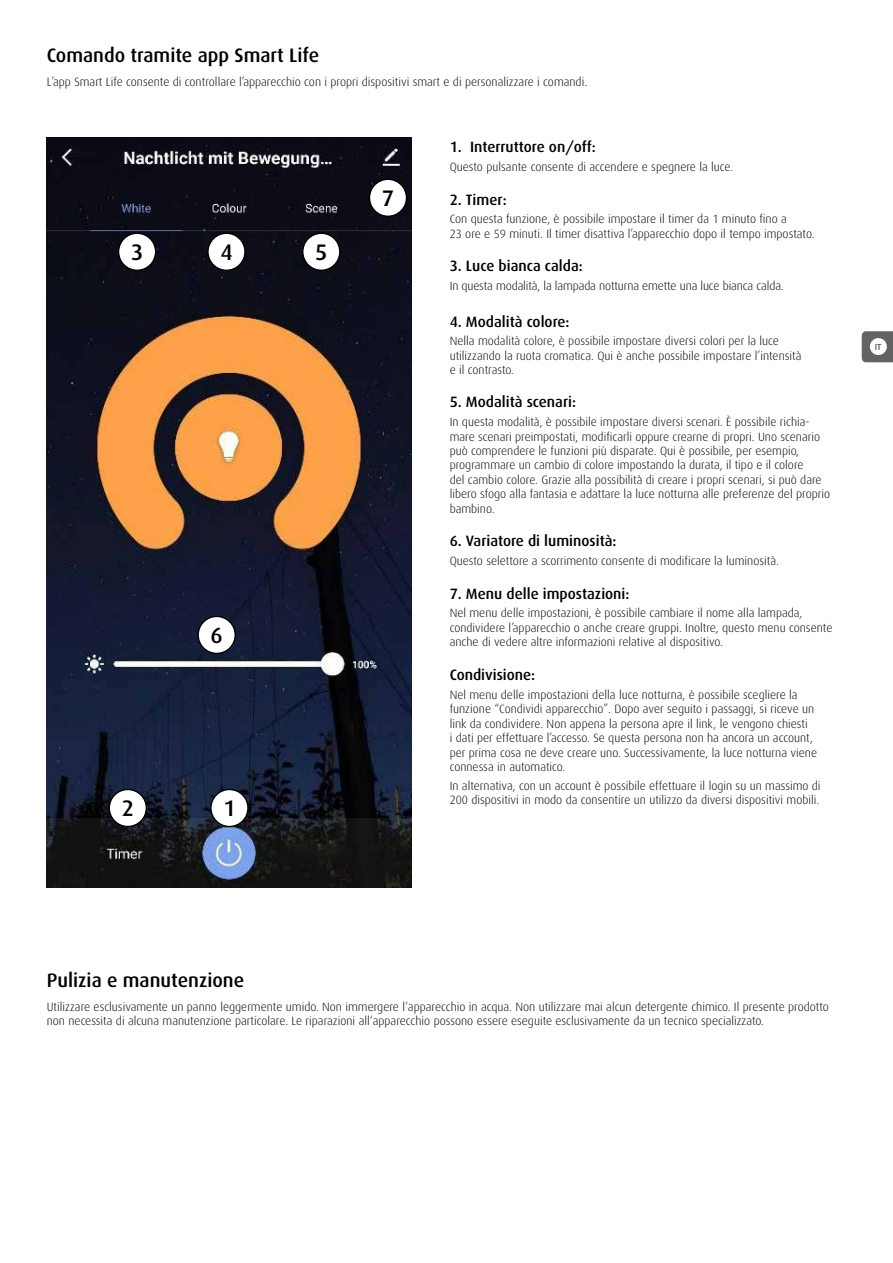
<style>
.page{position:relative;width:893px;height:1263px;background:#fff}
.page>*{position:absolute;margin:0;border:0;box-sizing:border-box;transform-origin:0 0}
.t1{font:500 22.5px "Dax";color:#000}
.t2{font:500 19.5px "Dax";color:#000}
.t3{font:500 15px "Dax";color:#000}
.t4{font:300 12px/14.4px "Dax";color:#000}
.t5{font:600 9px "Myriad Pro";color:#646363}
</style>
<div class="page">
<img style="left:47px;top:137px;width:364px;height:750px">
<div style="left:211px;top:789px;width:37px;height:37px;background:#fff;border-radius:50%"></div>
<div style="left:210px;top:789px;width:39px;height:38px;border:1px solid #000;border-radius:50%"></div>
<div style="left:109px;top:789px;width:37px;height:37px;background:#fff;border-radius:50%"></div>
<div style="left:109px;top:789px;width:38px;height:38px;border:1px solid #000;border-radius:50%"></div>
<div style="left:198px;top:616px;width:37px;height:37px;background:#fff;border-radius:50%"></div>
<div style="left:198px;top:616px;width:38px;height:38px;border:1px solid #000;border-radius:50%"></div>
<div style="left:369px;top:179px;width:37px;height:37px;background:#fff;border-radius:50%"></div>
<div style="left:369px;top:179px;width:38px;height:38px;border:1px solid #000;border-radius:50%"></div>
<div style="left:119px;top:233px;width:37px;height:37px;background:#fff;border-radius:50%"></div>
<div style="left:118px;top:233px;width:38px;height:38px;border:1px solid #000;border-radius:50%"></div>
<div style="left:208px;top:233px;width:37px;height:37px;background:#fff;border-radius:50%"></div>
<div style="left:207px;top:233px;width:39px;height:38px;border:1px solid #000;border-radius:50%"></div>
<div style="left:303px;top:233px;width:37px;height:37px;background:#fff;border-radius:50%"></div>
<div style="left:302px;top:233px;width:38px;height:38px;border:1px solid #000;border-radius:50%"></div>
<svg style="left:862px;top:331px;width:31px;height:31px"></svg>
<div style="left:870px;top:338px;width:17px;height:17px;background:#fff;border-radius:50%"></div>
<h2 class="t2" style="left:47px;top:44px;width:274px">Comando tramite app Smart Life</h2>
<p class="t4" style="left:47px;top:75px;width:542px">L’app Smart Life consente di controllare l’apparecchio con i propri dispositivi smart e di personalizzare i comandi.</p>
<h1 class="t1" style="left:131px;top:240px;width:14px">3</h1>
<h1 class="t1" style="left:220px;top:240px;width:14px">4</h1>
<h1 class="t1" style="left:315px;top:240px;width:14px">5</h1>
<h1 class="t1" style="left:211px;top:623px;width:14px">6</h1>
<h1 class="t1" style="left:122px;top:796px;width:14px">2</h1>
<h1 class="t1" style="left:223px;top:796px;width:14px">1</h1>
<h1 class="t1" style="left:382px;top:186px;width:14px">7</h1>
<p class="t3" style="left:450px;top:138px;width:148px">1. Interruttore on/off:</p>
<p class="t4" style="left:450px;top:159px;width:285px">Questo pulsante consente di accendere e spegnere la luce.</p>
<p class="t3" style="left:450px;top:191px;width:58px">2. Timer:</p>
<p class="t4" style="left:450px;top:212px;width:366px">Con questa funzione, è possibile impostare il timer da 1 minuto fino a<br>23 ore e 59 minuti. Il timer disattiva l’apparecchio dopo il tempo impostato.</p>
<p class="t3" style="left:450px;top:257px;width:135px">3. Luce bianca calda:</p>
<p class="t4" style="left:450px;top:278px;width:336px">In questa modalità, la lampada notturna emette una luce bianca calda.</p>
<p class="t3" style="left:450px;top:313px;width:121px">4. Modalità colore:</p>
<p class="t4" style="left:450px;top:334px;width:353px">Nella modalità colore, è possibile impostare diversi colori per la luce utilizzando la ruota cromatica. Qui è anche possibile impostare l’intensità e il contrasto.</p>
<p class="t3" style="left:450px;top:394px;width:128px">5. Modalità scenari:</p>
<p class="t4" style="left:450px;top:415px;width:382px">In questa modalità, è possibile impostare diversi scenari. È possibile richia&shy;mare scenari preimpostati, modificarli oppure crearne di propri. Uno scenario può comprendere le funzioni più disparate. Qui è possibile, per esempio, programmare un cambio di colore impostando la durata, il tipo e il colore<br>del cambio colore. Grazie alla possibilità di creare i propri scenari, si può dare libero sfogo alla fantasia e adattare la luce notturna alle preferenze del proprio bambino.</p>
<p class="t3" style="left:450px;top:532px;width:168px">6. Variatore di luminosità:</p>
<p class="t4" style="left:450px;top:553px;width:331px">Questo selettore a scorrimento consente di modificare la luminosità.</p>
<p class="t3" style="left:450px;top:585px;width:181px">7. Menu delle impostazioni:</p>
<p class="t4" style="left:450px;top:606px;width:384px">Nel menu delle impostazioni, è possibile cambiare il nome alla lampada, condividere l’apparecchio o anche creare gruppi. Inoltre, questo menu consente anche di vedere altre informazioni relative al dispositivo.</p>
<p class="t3" style="left:450px;top:667px;width:87px">Condivisione:</p>
<p class="t4" style="left:450px;top:688px;width:369px">Nel menu delle impostazioni della luce notturna, è possibile scegliere la funzione “Condividi apparecchio”. Dopo aver seguito i passaggi, si riceve un link da condividere. Non appena la persona apre il link, le vengono chiesti<br>i dati per effettuare l’accesso. Se questa persona non ha ancora un account, per prima cosa ne deve creare uno. Successivamente, la luce notturna viene connessa in automatico.</p>
<p class="t4" style="left:450px;top:778px;width:372px">In alternativa, con un account è possibile effettuare il login su un massimo di<br>200 dispositivi in modo da consentire un utilizzo da diversi dispositivi mobili.</p>
<p class="t5" style="left:875px;top:341px;width:8px">IT</p>
<h2 class="t2" style="left:47px;top:969px;width:199px">Pulizia e manutenzione</h2>
<p class="t4" style="left:47px;top:1000px;width:784px">Utilizzare esclusivamente un panno leggermente umido. Non immergere l‘apparecchio in acqua. Non utilizzare mai alcun detergente chimico. Il presente prodotto non necessita di alcuna manutenzione particolare. Le riparazioni all‘apparecchio possono essere eseguite esclusivamente da un tecnico specializzato.</p>
</div>
